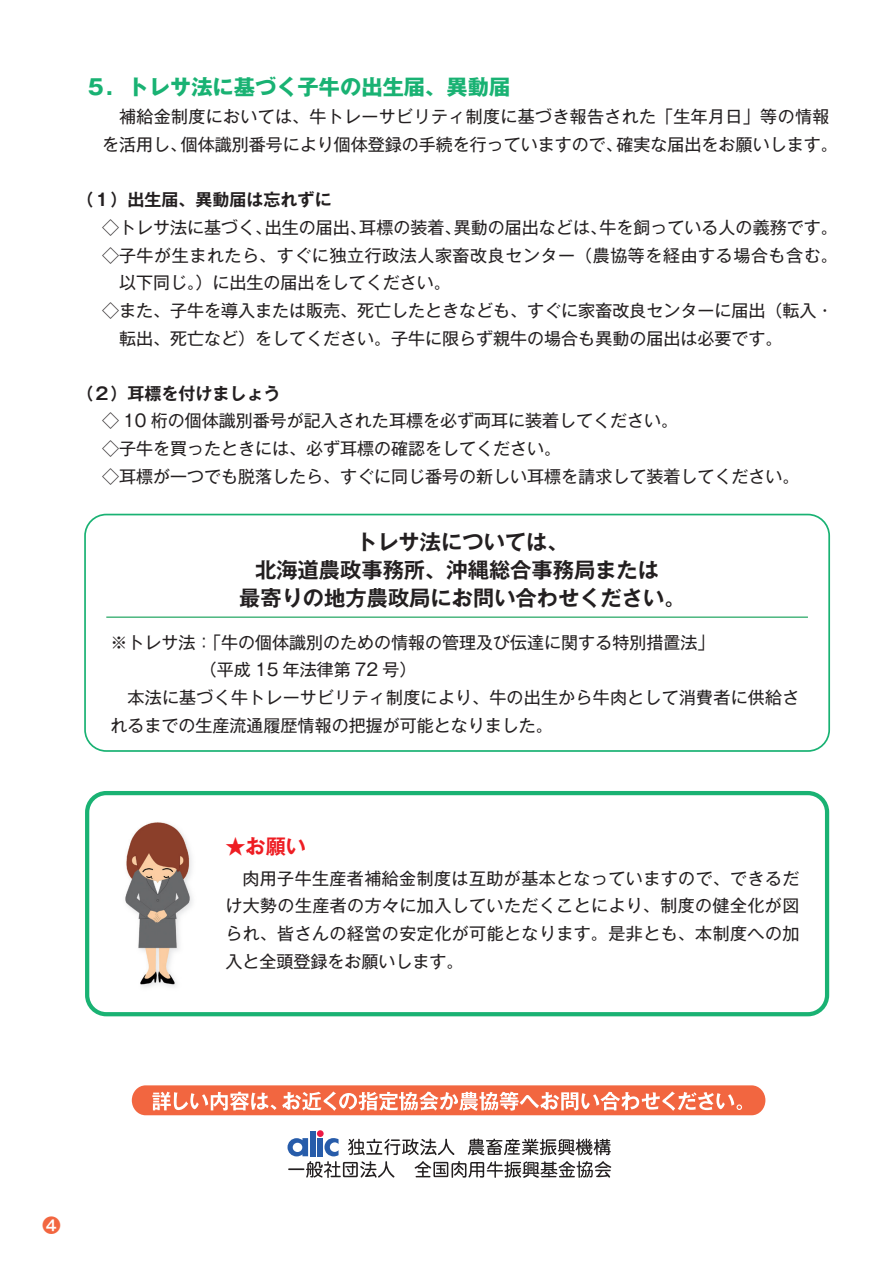
<style>
.page{position:relative;width:893px;height:1263px;background:#fff}
.page>*{position:absolute;margin:0;border:0;box-sizing:border-box;transform-origin:0 0}
.t1{font:700 21.3px/27.6px "Gothic MB101 Pr 5 De";color:#231f20;text-align:center}
.t2{font:700 21.3px "Gothic MB101 Pr 5";color:#19b273}
.t3{font:700 20.25px "Gothic MB101 Pr 5 De";color:#ee1d23}
.t4{font:18px "Rodin NTLG Pro DB";color:#f26640}
.t5{font:16.95px/27.6px "Gothic MB101 Pr 5";color:#231f20;text-align:center}
.t6{font:16.95px "Gothic MB101 Pr 5";letter-spacing:.035em;color:#231f20}
.t7{font:700 16.95px "Gothic MB101 Pr 5 De";color:#231f20}
</style>
<div class="page">
<hr style="left:106px;top:617px;width:702px;height:1px;background:#00984a">
<div style="left:85px;top:791px;width:744px;height:225px;border:4px solid #19b273;border-radius:19px"></div>
<div style="left:132px;top:1085px;width:633px;height:30px;background:#f26640;border-radius:14px"></div>
<svg style="left:152px;top:1091px;width:590px;height:20px"></svg>
<div style="left:310px;top:1131px;width:6px;height:25px;background:#275caa"></div>
<div style="left:317px;top:1130px;width:7px;height:7px;background:#ed1845;border-radius:50%"></div>
<svg style="left:287px;top:1138px;width:324px;height:40px"></svg>
<div style="left:84px;top:514px;width:746px;height:238px;border:2px solid #19b273;border-radius:21px"></div>
<img style="left:125px;top:822px;width:68px;height:165px">
<p class="t2" style="left:85px;top:69px;width:427px">５．トレサ法に基づく子牛の出生届、異動届</p>
<p class="t5" style="left:102px;top:102px;width:737px">補給金制度においては、牛トレーサビリティ制度に基づき報告された「生年月日」等の情報<br>を活用し、個体識別番号により個体登録の手続を行っていますので、確実な届出をお願いします。</p>
<p class="t7" style="left:77px;top:186px;width:257px">（１）出生届、異動届は忘れずに</p>
<p class="t5" style="left:102px;top:212px;width:737px">◇トレサ法に基づく、出生の届出、耳標の装着、異動の届出などは、牛を飼っている人の義務です。</p>
<p class="t6" style="left:102px;top:241px;width:737px">◇子牛が生まれたら、すぐに独立行政法人家畜改良センター（農協等を経由する場合も含む。</p>
<p class="t5" style="left:119px;top:268px;width:333px">以下同じ。）に出生の届出をしてください。</p>
<p class="t5" style="left:102px;top:295px;width:733px">◇また、子牛を導入または販売、死亡したときなども、すぐに家畜改良センターに届出（転入・</p>
<p class="t5" style="left:119px;top:323px;width:665px">転出、死亡など）をしてください。子牛に限らず親牛の場合も異動の届出は必要です。</p>
<p class="t7" style="left:77px;top:379px;width:206px">（２）耳標を付けましょう</p>
<p class="t5" style="left:102px;top:406px;width:699px;text-align:left">◇ 10 桁の個体識別番号が記入された耳標を必ず両耳に装着してください。<br>◇子牛を買ったときには、必ず耳標の確認をしてください。<br>◇耳標が一つでも脱落したら、すぐに同じ番号の新しい耳標を請求して装着してください。</p>
<p class="t1" style="left:239px;top:527px;width:448px">トレサ法については、<br>北海道農政事務所、沖縄総合事務局または<br>最寄りの地方農政局にお問い合わせください。</p>
<p class="t5" style="left:111px;top:627px;width:605px">※トレサ法：「牛の個体識別のための情報の管理及び伝達に関する特別措置法」</p>
<p class="t5" style="left:200px;top:654px;width:218px">（平成 15 年法律第 72 号）</p>
<p class="t5" style="left:128px;top:682px;width:673px">本法に基づく牛トレーサビリティ制度により、牛の出生から牛肉として消費者に供給さ</p>
<p class="t5" style="left:111px;top:710px;width:444px">れるまでの生産流通履歴情報の把握が可能となりました。</p>
<p class="t3" style="left:225px;top:830px;width:82px">★お願い</p>
<p class="t5" style="left:225px;top:863px;width:576px;text-align:justify;text-indent:17px">肉用子牛生産者補給金制度は互助が基本となっていますので、できるだけ大勢の生産者の方々に加入していただくことにより、制度の健全化が図られ、皆さんの経営の安定化が可能となります。是非とも、本制度への加入と全頭登録をお願いします。</p>
<p class="t4" style="left:43px;top:1213px;width:20px">❹</p>
</div>
